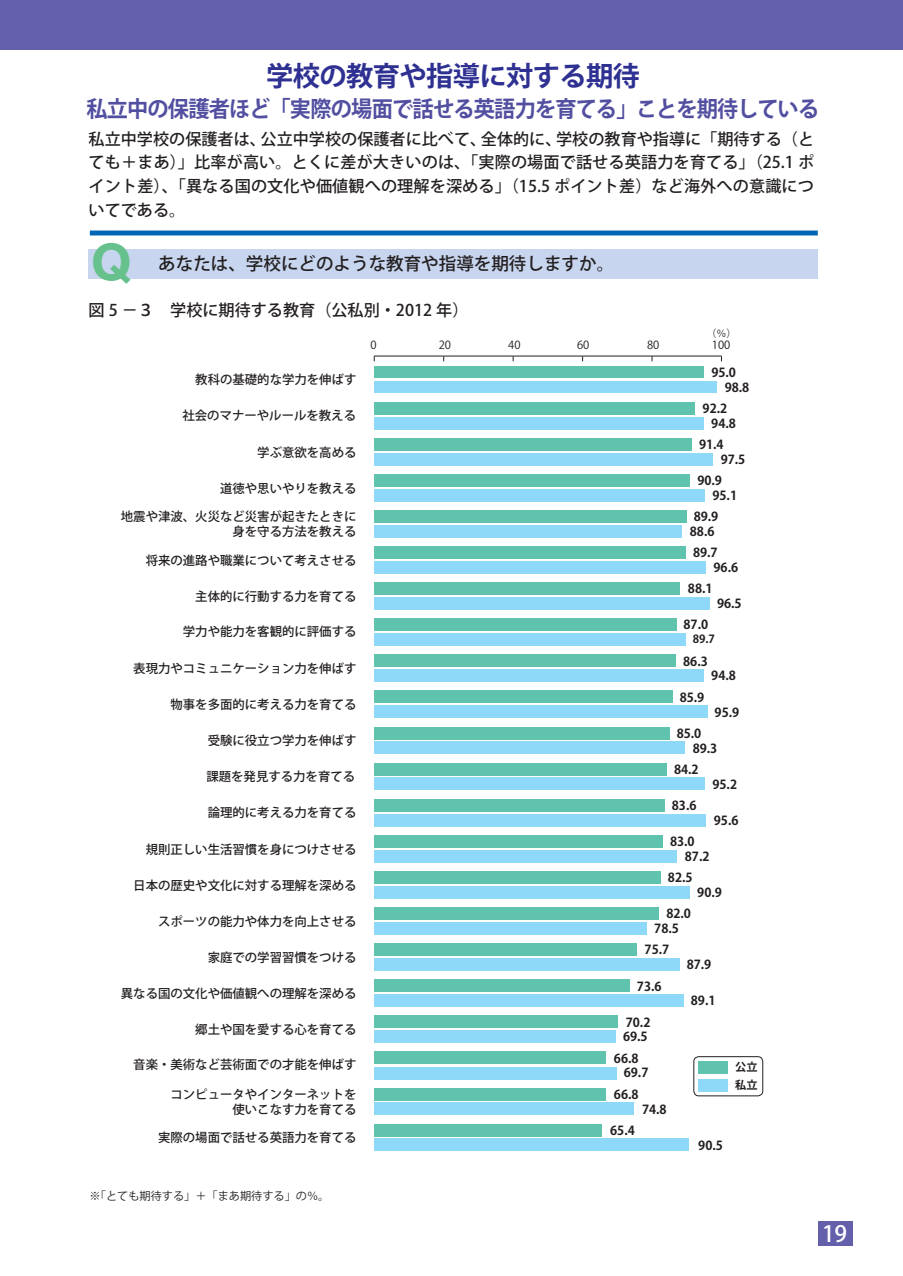
<style>
.page{position:relative;width:903px;height:1276px;background:#fff}
.page>*{position:absolute;margin:0;border:0;box-sizing:border-box;transform-origin:0 0}
.t1{font:45.85px "Gothic MB101 Pro Bold 90 msp RKSJ H";color:#67c18c}
.t2{font:27.3px "Koz Go Pro Bold 90 msp RKSJ H";letter-spacing:-.025em;color:#2e3092}
.t3{font:22.4px "Koz Go Pro Bold 90 msp RKSJ H";letter-spacing:-.04em;color:#524fa1;scale:.95 1}
.t4{font:22.4px "Koz Go Pro Medium 90 msp RKSJ H";color:#fff}
.t5{font:17.5px "Koz Go Pro Medium 90 msp RKSJ H";color:#231f20}
.t6{font:16.1px/23.6px "Koz Go Pro Medium 90 msp RKSJ H";letter-spacing:.01em;color:#231f20;text-align:justify}
.t7{font:12.42px/14.9px "Koz Go Pro Medium 90 msp RKSJ H";color:#231f20;text-align:right}
.t8{font:12.42px/14.9px "Koz Go Pro Bold 90 msp RKSJ H";color:#231f20}
.t9{font:11.2px "Koz Go Pro Regular 90 msp RKSJ H";color:#231f20}
.t10{font:11.2px "Koz Go Pro Bold 90 msp RKSJ H";color:#231f20}
.t11{font:9.97px "Koz Go Pro Regular 90 msp RKSJ H";color:#231f20}
</style>
<div class="page">
<div style="left:819px;top:1221px;width:34px;height:25px;background:#645faa"></div>
<div style="left:0;top:0;width:903px;height:50px;background:#645faa"></div>
<div style="left:90px;top:230px;width:728px;height:5px;background:#0066b3"></div>
<div style="left:374px;top:597px;width:335px;height:13px;background:#8ed8f8"></div>
<div style="left:374px;top:510px;width:312px;height:13px;background:#60c3ad"></div>
<div style="left:374px;top:525px;width:308px;height:13px;background:#8ed8f8"></div>
<div style="left:374px;top:366px;width:330px;height:12px;background:#60c3ad"></div>
<hr style="left:374px;top:356px;width:70px;height:1px;background:#231f20">
<hr style="left:444px;top:356px;width:69px;height:1px;background:#231f20">
<hr style="left:513px;top:356px;width:70px;height:1px;background:#231f20">
<hr style="left:583px;top:356px;width:69px;height:1px;background:#231f20">
<hr style="left:652px;top:356px;width:70px;height:1px;background:#231f20">
<div style="left:374px;top:1067px;width:242px;height:12px;background:#8ed8f8"></div>
<div style="left:374px;top:1052px;width:232px;height:12px;background:#60c3ad"></div>
<div style="left:374px;top:1030px;width:242px;height:13px;background:#8ed8f8"></div>
<div style="left:374px;top:1016px;width:244px;height:12px;background:#60c3ad"></div>
<div style="left:374px;top:994px;width:310px;height:13px;background:#8ed8f8"></div>
<div style="left:374px;top:979px;width:256px;height:13px;background:#60c3ad"></div>
<div style="left:374px;top:943px;width:263px;height:13px;background:#60c3ad"></div>
<div style="left:374px;top:907px;width:285px;height:13px;background:#60c3ad"></div>
<div style="left:374px;top:835px;width:289px;height:12px;background:#60c3ad"></div>
<div style="left:374px;top:814px;width:332px;height:12px;background:#8ed8f8"></div>
<div style="left:374px;top:799px;width:291px;height:12px;background:#60c3ad"></div>
<div style="left:374px;top:778px;width:331px;height:12px;background:#8ed8f8"></div>
<div style="left:374px;top:742px;width:310px;height:12px;background:#8ed8f8"></div>
<div style="left:374px;top:727px;width:295px;height:12px;background:#60c3ad"></div>
<div style="left:374px;top:706px;width:333px;height:12px;background:#8ed8f8"></div>
<div style="left:374px;top:618px;width:302px;height:13px;background:#60c3ad"></div>
<div style="left:374px;top:402px;width:320px;height:12px;background:#60c3ad"></div>
<div style="left:374px;top:381px;width:343px;height:12px;background:#8ed8f8"></div>
<div style="left:374px;top:417px;width:330px;height:12px;background:#8ed8f8"></div>
<div style="left:374px;top:438px;width:318px;height:12px;background:#60c3ad"></div>
<div style="left:374px;top:453px;width:339px;height:12px;background:#8ed8f8"></div>
<div style="left:374px;top:474px;width:316px;height:13px;background:#60c3ad"></div>
<div style="left:374px;top:489px;width:331px;height:12px;background:#8ed8f8"></div>
<div style="left:374px;top:546px;width:312px;height:13px;background:#60c3ad"></div>
<div style="left:374px;top:561px;width:332px;height:13px;background:#8ed8f8"></div>
<div style="left:374px;top:583px;width:306px;height:12px;background:#60c3ad"></div>
<div style="left:374px;top:633px;width:312px;height:13px;background:#8ed8f8"></div>
<div style="left:374px;top:654px;width:301px;height:13px;background:#60c3ad"></div>
<div style="left:374px;top:669px;width:330px;height:13px;background:#8ed8f8"></div>
<div style="left:374px;top:691px;width:299px;height:12px;background:#60c3ad"></div>
<div style="left:374px;top:763px;width:293px;height:12px;background:#60c3ad"></div>
<div style="left:374px;top:850px;width:303px;height:12px;background:#8ed8f8"></div>
<div style="left:374px;top:871px;width:287px;height:12px;background:#60c3ad"></div>
<div style="left:374px;top:886px;width:316px;height:12px;background:#8ed8f8"></div>
<div style="left:374px;top:922px;width:273px;height:12px;background:#8ed8f8"></div>
<div style="left:374px;top:958px;width:306px;height:13px;background:#8ed8f8"></div>
<div style="left:374px;top:1088px;width:232px;height:12px;background:#60c3ad"></div>
<div style="left:374px;top:1103px;width:260px;height:12px;background:#8ed8f8"></div>
<div style="left:374px;top:1138px;width:315px;height:13px;background:#8ed8f8"></div>
<div style="left:374px;top:1124px;width:227px;height:12px;background:#60c3ad"></div>
<div style="left:89px;top:249px;width:729px;height:30px;background:#c7d5ee"></div>
<div style="left:694px;top:1056px;width:69px;height:40px;border:1px solid #231f20;border-radius:5px"></div>
<div style="left:698px;top:1061px;width:30px;height:13px;background:#60c3ad"></div>
<div style="left:698px;top:1079px;width:30px;height:12px;background:#8ed8f8"></div>
<h2 class="t2" style="left:266px;top:66px;width:375px">学校の教育や指導に対する期待</h2>
<h3 class="t3" style="left:86px;top:100px;width:773px">私立中の保護者ほど「実際の場面で話せる英語力を育てる」ことを期待している</h3>
<p class="t6" style="left:89px;top:129px;width:727px">私立中学校の保護者は、公立中学校の保護者に比べて、全体的に、学校の教育や指導に「期待する（とても＋まあ）」比率が高い。とくに差が大きいのは、「実際の場面で話せる英語力を育てる」（25.1 ポイント差）、「異なる国の文化や価値観への理解を深める」（15.5 ポイント差）など海外への意識についてである。</p>
<h1 class="t1" style="left:89px;top:246px;width:47px">Ｑ</h1>
<h3 class="t5" style="left:158px;top:257px;width:457px">あなたは、学校にどのような教育や指導を期待しますか。</h3>
<p class="t6" style="left:89px;top:301px;width:381px">図 5 －３　学校に期待する教育（公私別・2012 年）</p>
<p class="t11" style="left:706px;top:329px;width:31px">（％）</p>
<p class="t9" style="left:371px;top:340px;width:8px">0</p>
<p class="t9" style="left:439px;top:340px;width:14px">20</p>
<p class="t9" style="left:508px;top:340px;width:14px">40</p>
<p class="t9" style="left:577px;top:340px;width:14px">60</p>
<p class="t9" style="left:647px;top:340px;width:14px">80</p>
<p class="t9" style="left:712px;top:340px;width:20px">100</p>
<p class="t7" style="left:195px;top:374px;width:163px">教科の基礎的な学力を伸ばす</p>
<p class="t8" style="left:725px;top:366px;width:26px;text-indent:-13px">95.0<br>98.8</p>
<p class="t7" style="left:182px;top:410px;width:175px">社会のマナーやルールを教える</p>
<p class="t7" style="left:257px;top:446px;width:101px">学ぶ意欲を高める</p>
<p class="t7" style="left:220px;top:482px;width:138px">道徳や思いやりを教える</p>
<p class="t7" style="left:121px;top:511px;width:237px">地震や津波、火災など災害が起きたときに身を守る方法を教える</p>
<p class="t7" style="left:146px;top:554px;width:212px">将来の進路や職業について考えさせる</p>
<p class="t7" style="left:195px;top:590px;width:163px">主体的に行動する力を育てる</p>
<p class="t7" style="left:183px;top:626px;width:175px">学力や能力を客観的に評価する</p>
<p class="t7" style="left:133px;top:662px;width:225px">表現力やコミュニケーション力を伸ばす</p>
<p class="t7" style="left:170px;top:699px;width:188px">物事を多面的に考える力を育てる</p>
<p class="t7" style="left:208px;top:735px;width:150px">受験に役立つ学力を伸ばす</p>
<p class="t7" style="left:206px;top:771px;width:150px">課題を発見する力を育てる</p>
<p class="t7" style="left:208px;top:807px;width:150px">論理的に考える力を育てる</p>
<p class="t7" style="left:146px;top:843px;width:212px">規則正しい生活習慣を身につけさせる</p>
<p class="t7" style="left:133px;top:879px;width:225px">日本の歴史や文化に対する理解を深める</p>
<p class="t7" style="left:158px;top:915px;width:200px">スポーツの能力や体力を向上させる</p>
<p class="t7" style="left:208px;top:951px;width:150px">家庭での学習習慣をつける</p>
<p class="t7" style="left:121px;top:988px;width:237px">異なる国の文化や価値観への理解を深める</p>
<p class="t7" style="left:195px;top:1024px;width:163px">郷土や国を愛する心を育てる</p>
<p class="t7" style="left:133px;top:1059px;width:225px">音楽・美術など芸術面での才能を伸ばす</p>
<p class="t7" style="left:170px;top:1088px;width:188px">コンピュータやインターネットを使いこなす力を育てる</p>
<p class="t7" style="left:158px;top:1131px;width:200px">実際の場面で話せる英語力を育てる</p>
<p class="t9" style="left:89px;top:1191px;width:241px">※「とても期待する」＋「まあ期待する」の％。</p>
<p class="t8" style="left:711px;top:402px;width:26px;text-indent:-9px">92.2<br>94.8</p>
<p class="t8" style="left:721px;top:439px;width:26px;text-indent:-22px">91.4<br>97.5</p>
<p class="t8" style="left:712px;top:475px;width:26px;text-indent:-15px">90.9<br>95.1</p>
<p class="t8" style="left:690px;top:510px;width:30px;text-align:center">89.9<br>88.6</p>
<p class="t8" style="left:714px;top:547px;width:26px;text-indent:-20px">89.7<br>96.6</p>
<p class="t8" style="left:688px;top:583px;width:26px">88.1</p>
<p class="t8" style="left:683px;top:619px;width:26px">87.0</p>
<p class="t10" style="left:693px;top:635px;width:24px">89.7</p>
<p class="t8" style="left:683px;top:655px;width:26px">86.3</p>
<p class="t8" style="left:711px;top:670px;width:26px">94.8</p>
<p class="t8" style="left:717px;top:598px;width:26px">96.5</p>
<p class="t8" style="left:680px;top:691px;width:26px">85.9</p>
<p class="t8" style="left:715px;top:706px;width:26px">95.9</p>
<p class="t8" style="left:677px;top:727px;width:26px">85.0</p>
<p class="t8" style="left:674px;top:763px;width:26px">84.2</p>
<p class="t8" style="left:693px;top:742px;width:26px">89.3</p>
<p class="t8" style="left:672px;top:799px;width:26px">83.6</p>
<p class="t8" style="left:670px;top:836px;width:26px">83.0</p>
<p class="t8" style="left:712px;top:778px;width:26px">95.2</p>
<p class="t8" style="left:714px;top:814px;width:26px">95.6</p>
<p class="t8" style="left:685px;top:850px;width:26px">87.2</p>
<p class="t8" style="left:668px;top:871px;width:26px">82.5</p>
<p class="t8" style="left:666px;top:908px;width:26px">82.0</p>
<p class="t8" style="left:645px;top:944px;width:26px">75.7</p>
<p class="t8" style="left:697px;top:886px;width:26px">90.9</p>
<p class="t8" style="left:654px;top:922px;width:26px">78.5</p>
<p class="t8" style="left:637px;top:980px;width:26px">73.6</p>
<p class="t8" style="left:623px;top:1016px;width:29px">70.2<br>69.5</p>
<p class="t8" style="left:614px;top:1052px;width:26px">66.8</p>
<p class="t8" style="left:624px;top:1067px;width:26px">69.7</p>
<p class="t8" style="left:642px;top:1103px;width:26px">74.8</p>
<p class="t8" style="left:614px;top:1088px;width:26px">66.8</p>
<p class="t8" style="left:610px;top:1124px;width:26px">65.4</p>
<p class="t8" style="left:687px;top:959px;width:26px">87.9</p>
<p class="t8" style="left:691px;top:994px;width:26px">89.1</p>
<p class="t10" style="left:735px;top:1062px;width:24px">公立</p>
<p class="t10" style="left:735px;top:1080px;width:24px">私立</p>
<p class="t8" style="left:698px;top:1139px;width:26px">90.5</p>
<h3 class="t4" style="left:822px;top:1225px;width:27px">19</h3>
</div>
